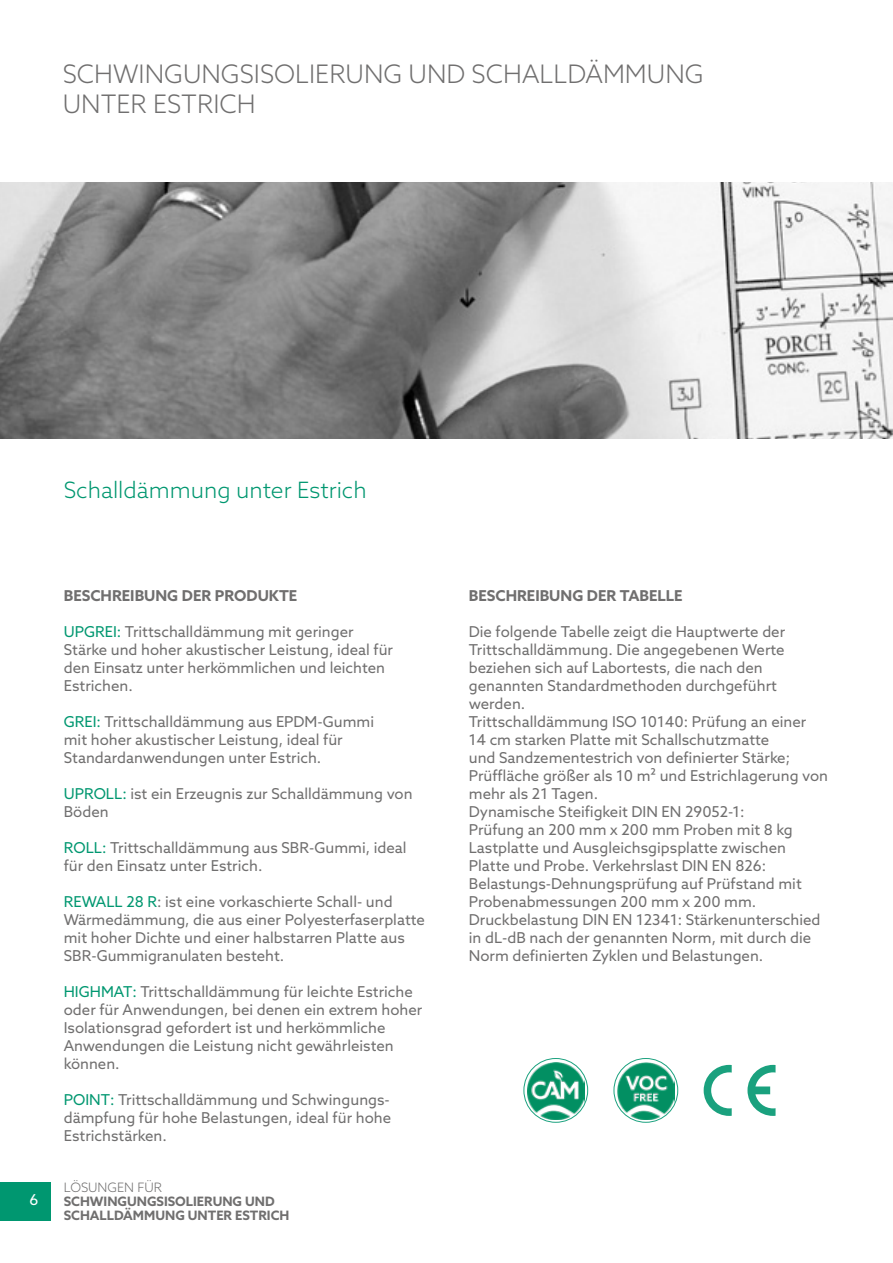
<style>
.page{position:relative;width:893px;height:1263px;background:#fff}
.page>*{position:absolute;margin:0;border:0;box-sizing:border-box;transform-origin:0 0}
.t1{font:300 25.5px/30px "Azo Sans";color:#706f6f}
.t2{font:300 22.5px "Azo Sans";color:#009770}
.t3{font:15px/18px "Azo Sans";color:#706f6f}
.t4{font:700 15px "Azo Sans";color:#706f6f}
.t5{font:15px "Azo Sans";color:#fff}
.t6{font:700 12.9px/14.1px "Azo Sans";color:#706f6f}
.t7{font:300 12.9px "Azo Sans";color:#706f6f}
.s1{color:#009770}
</style>
<div class="page">
<div style="left:0;top:1182px;width:51px;height:38px;background:#009770"></div>
<img style="left:0;top:183px;width:893px;height:255px">
<div style="left:523px;top:1058px;width:65px;height:65px;border:1px solid #009770;border-radius:50%"></div>
<img style="left:527px;top:1062px;width:57px;height:57px">
<div style="left:614px;top:1058px;width:64px;height:65px;border:1px solid #009770;border-radius:50%"></div>
<img style="left:617px;top:1062px;width:57px;height:57px">
<svg style="left:704px;top:1065px;width:28px;height:51px"></svg>
<svg style="left:747px;top:1065px;width:28px;height:51px"></svg>
<h1 class="t1" style="left:63px;top:59px;width:642px">SCHWINGUNGSISOLIERUNG UND SCHALLDÄMMUNG<br>UNTER ESTRICH</h1>
<h2 class="t2" style="left:64px;top:475px;width:304px">Schalldämmung unter Estrich</h2>
<p class="t5" style="left:30px;top:1190px;width:10px">6</p>
<p class="t4" style="left:64px;top:586px;width:235px">BESCHREIBUNG DER PRODUKTE</p>
<p class="t3" style="left:64px;top:623px;width:331px"><span class="s1">UPGREI:</span> Trittschalldämmung mit geringer Stärke und hoher akustischer Leistung, ideal für den Einsatz unter herkömmlichen und leichten Estrichen.</p>
<p class="t3" style="left:64px;top:713px;width:312px"><span class="s1">GREI:</span> Trittschalldämmung aus EPDM-Gummi mit hoher akustischer Leistung, ideal für<br>Standardanwendungen unter Estrich.</p>
<p class="t3" style="left:64px;top:785px;width:350px"><span class="s1">UPROLL:</span> ist ein Erzeugnis zur Schalldämmung von<br>Böden</p>
<p class="t3" style="left:64px;top:839px;width:344px"><span class="s1">ROLL:</span> Trittschalldämmung aus SBR-Gummi, ideal für den Einsatz unter Estrich.</p>
<p class="t3" style="left:64px;top:893px;width:363px"><span class="s1">REWALL 28 R</span>: ist eine vorkaschierte Schall- und Wärmedämmung, die aus einer Polyesterfaserplatte mit hoher Dichte und einer halbstarren Platte aus SBR-Gummigranulaten besteht.</p>
<p class="t3" style="left:64px;top:983px;width:360px"><span class="s1">HIGHMAT:</span> Trittschalldämmung für leichte Estriche oder für Anwendungen, bei denen ein extrem hoher Isolationsgrad gefordert ist und herkömmliche Anwendungen die Leistung nicht gewährleisten können.</p>
<p class="t3" style="left:64px;top:1091px;width:329px;text-align:justify"><span class="s1">POINT:</span> Trittschalldämmung und Schwingungs&shy;dämpfung für hohe Belastungen, ideal für hohe Estrichstärken.</p>
<p class="t7" style="left:64px;top:1179px;width:100px">LÖSUNGEN FÜR</p>
<p class="t6" style="left:64px;top:1194px;width:227px">SCHWINGUNGSISOLIERUNG UND<br>SCHALLDÄMMUNG UNTER ESTRICH</p>
<p class="t4" style="left:469px;top:586px;width:215px">BESCHREIBUNG DER TABELLE</p>
<p class="t3" style="left:469px;top:622px;width:361px">Die folgende Tabelle zeigt die Hauptwerte der Trittschalldämmung. Die angegebenen Werte beziehen sich auf Labortests, die nach den genannten Standardmethoden durchgeführt werden.<br>Trittschalldämmung ISO 10140: Prüfung an einer<br>14 cm starken Platte mit Schallschutzmatte<br>und Sandzementestrich von definierter Stärke; Prüffläche größer als 10 m² und Estrichlagerung von mehr als 21 Tagen.<br>Dynamische Steifigkeit DIN EN 29052-1:<br>Prüfung an 200 mm x 200 mm Proben mit 8 kg Lastplatte und Ausgleichsgipsplatte zwischen Platte und Probe. Verkehrslast DIN EN 826:<br>Belastungs-Dehnungsprüfung auf Prüfstand mit Probenabmessungen 200 mm x 200 mm.<br>Druckbelastung DIN EN 12341: Stärkenunterschied in dL-dB nach der genannten Norm, mit durch die Norm definierten Zyklen und Belastungen.</p>
</div>
